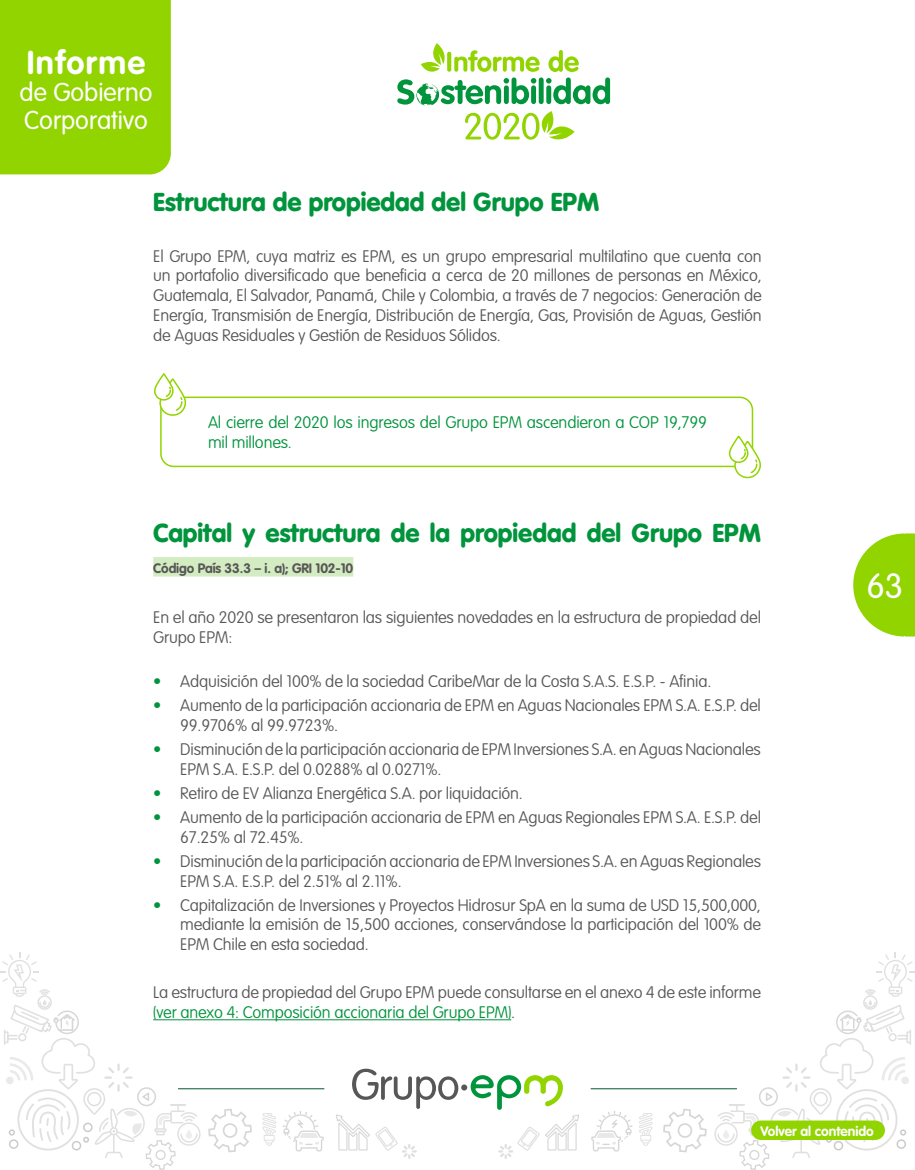
<style>
.page{position:relative;width:915px;height:1170px;background:#fff}
.page>*{position:absolute;margin:0;border:0;box-sizing:border-box;transform-origin:0 0}
.t1{font:300 34.5px "VAG Rounded Std";color:#fff}
.t2{font:700 32.55px "VAG Rounded Std";letter-spacing:.04em;color:#fff}
.t3{font:900 25.5px "VAG Rounded Std";color:#00943c}
.t4{font:300 25.5px/27px "VAG Rounded Std";color:#fff}
.t5{font:100 16.5px/19.8px "VAG Rounded Std";letter-spacing:-.01em;color:#575757}
.t6{font:100 16.5px/19.8px "VAG Rounded Std";letter-spacing:-.01em;color:#00943c}
.t7{font:700 13.65px "VAG Rounded Std";color:#fff}
.t8{font:700 13.5px "VAG Rounded Std";letter-spacing:-.01em;color:#575757}
.s1{color:#00943c}
</style>
<div class="page">
<svg style="left:591px;top:1111px;width:41px;height:40px"></svg>
<div style="left:714px;top:1122px;width:23px;height:23px;border:2px solid #9b9a9a;border-radius:50%"></div>
<svg style="left:663px;top:1109px;width:43px;height:43px"></svg>
<svg style="left:639px;top:1113px;width:13px;height:32px"></svg>
<svg style="left:716px;top:952px;width:198px;height:217px"></svg>
<svg style="left:282px;top:1111px;width:41px;height:40px"></svg>
<div style="left:177px;top:1122px;width:23px;height:23px;border:2px solid #9b9a9a;border-radius:50%"></div>
<svg style="left:208px;top:1109px;width:44px;height:43px"></svg>
<svg style="left:262px;top:1113px;width:14px;height:32px"></svg>
<svg style="left:0;top:952px;width:199px;height:217px"></svg>
<div style="left:0;top:0;width:171px;height:174px;background:#91d400"></div>
<div style="left:160px;top:396px;width:593px;height:71px;border:2px solid #91d400;border-radius:13px"></div>
<svg style="left:154px;top:373px;width:34px;height:43px"></svg>
<svg style="left:727px;top:434px;width:34px;height:45px"></svg>
<svg style="left:397px;top:43px;width:213px;height:97px"></svg>
<svg style="left:336px;top:1068px;width:243px;height:90px"></svg>
<hr style="left:590px;top:1088px;width:146px;height:1px;background:#00572e">
<hr style="left:178px;top:1088px;width:146px;height:1px;background:#00572e">
<div style="left:750px;top:1120px;width:134px;height:19px;background:#91d400;border-radius:10px"></div>
<div style="left:153px;top:557px;width:200px;height:19px;background:#d4ecc2"></div>
<hr style="left:153px;top:1019px;width:358px;height:1px;background:#00943c">
<svg style="left:853px;top:533px;width:61px;height:104px"></svg>
<h2 class="t2" style="left:27px;top:44px;width:120px">Informe</h2>
<h3 class="t4" style="left:19px;top:80px;width:134px">de Gobierno<br>Corporativo</h3>
<h3 class="t3" style="left:153px;top:187px;width:447px">Estructura de propiedad del Grupo EPM</h3>
<p class="t5" style="left:153px;top:246px;width:610px;text-align:justify">El Grupo EPM, cuya matriz es EPM, es un grupo empresarial multilatino que cuenta con un portafolio diversificado que beneficia a cerca de 20 millones de personas en México, Guatemala, El Salvador, Panamá, Chile y Colombia, a través de 7 negocios: Generación de Energía, Transmisión de Energía, Distribución de Energía, Gas, Provisión de Aguas, Gestión de Aguas Residuales y Gestión de Residuos Sólidos.</p>
<p class="t6" style="left:208px;top:413px;width:500px">Al cierre del 2020 los ingresos del Grupo EPM ascendieron a COP 19,799 mil millones.</p>
<h3 class="t3" style="left:153px;top:517px;width:609px">Capital y estructura de la propiedad del Grupo EPM</h3>
<p class="t8" style="left:153px;top:560px;width:201px">Código País 33.3 – i. a); GRI 102-10</p>
<p class="t5" style="left:153px;top:608px;width:609px">En el año 2020 se presentaron las siguientes novedades en la estructura de propiedad del<br>Grupo EPM:</p>
<p class="t5" style="left:153px;top:671px;width:559px"><span class="s1">•</span> Adquisición del 100% de la sociedad CaribeMar de la Costa S.A.S. E.S.P. - Afinia.</p>
<p class="t5" style="left:180px;top:695px;width:582px;text-indent:-27px"><span class="s1">•</span> Aumento de la participación accionaria de EPM en Aguas Nacionales EPM S.A. E.S.P. del<br>99.9706% al 99.9723%.</p>
<p class="t5" style="left:180px;top:739px;width:582px;text-indent:-27px"><span class="s1">•</span> Disminución de la participación accionaria de EPM Inversiones S.A. en Aguas Nacionales<br>EPM S.A. E.S.P. del 0.0288% al 0.0271%.</p>
<p class="t5" style="left:153px;top:783px;width:371px"><span class="s1">•</span> Retiro de EV Alianza Energética S.A. por liquidación.</p>
<p class="t5" style="left:180px;top:807px;width:582px;text-indent:-27px"><span class="s1">•</span> Aumento de la participación accionaria de EPM en Aguas Regionales EPM S.A. E.S.P. del<br>67.25% al 72.45%.</p>
<p class="t5" style="left:180px;top:851px;width:582px;text-indent:-27px"><span class="s1">•</span> Disminución de la participación accionaria de EPM Inversiones S.A. en Aguas Regionales<br>EPM S.A. E.S.P. del 2.51% al 2.11%.</p>
<p class="t5" style="left:180px;top:895px;width:582px;text-align:justify;text-indent:-27px"><span class="s1">•</span> Capitalización de Inversiones y Proyectos Hidrosur SpA en la suma de USD 15,500,000, mediante la emisión de 15,500 acciones, conservándose la participación del 100% de EPM Chile en esta sociedad.</p>
<p class="t5" style="left:153px;top:983px;width:609px">La estructura de propiedad del Grupo EPM puede consultarse en el anexo 4 de este informe <span class="s1">(ver anexo 4: Composición accionaria del Grupo EPM)</span>.</p>
<h1 class="t1" style="left:866px;top:566px;width:38px">63</h1>
<p class="t7" style="left:760px;top:1122px;width:115px">Volver al contenido</p>
</div>
